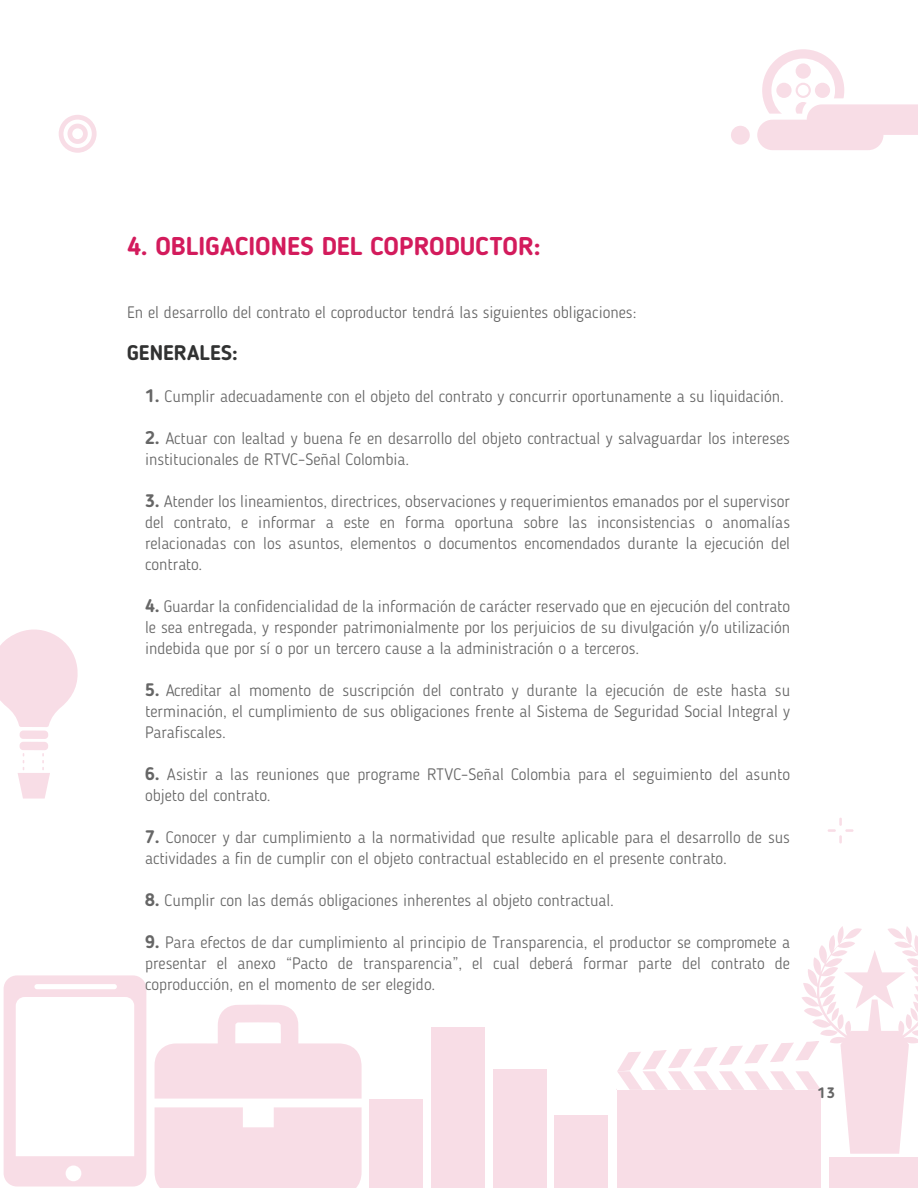
<style>
.page{position:relative;width:918px;height:1188px;background:#fff}
.page>*{position:absolute;margin:0;border:0;box-sizing:border-box;transform-origin:0 0}
.t1{font:700 25.5px "Blogger Sans";color:#d31b5c}
.t2{font:700 21px "Blogger Sans";color:#313232}
.t3{font:300 16.5px/21px "Blogger Sans";color:#666;text-align:justify}
.t4{font:700 15px "Blogger Sans";color:#666}
.s1{font-weight:700;font-size:18px}
</style>
<div class="page">
<div style="left:731px;top:126px;width:19px;height:19px;background:#f8dde6;border-radius:50%"></div>
<svg style="left:0;top:629px;width:78px;height:170px"></svg>
<div style="left:155px;top:1107px;width:207px;height:81px;background:#f8dde6"></div>
<svg style="left:155px;top:1005px;width:207px;height:94px"></svg>
<svg style="left:59px;top:115px;width:38px;height:38px"></svg>
<svg style="left:828px;top:818px;width:26px;height:26px"></svg>
<div style="left:617px;top:1090px;width:204px;height:98px;background:#f8dde6"></div>
<div style="left:431px;top:1027px;width:54px;height:161px;background:#f8dde6"></div>
<div style="left:493px;top:1070px;width:53px;height:118px;background:#f8dde6"></div>
<div style="left:370px;top:1099px;width:53px;height:89px;background:#f8dde6"></div>
<div style="left:554px;top:1115px;width:54px;height:73px;background:#f8dde6"></div>
<svg style="left:757px;top:49px;width:161px;height:101px"></svg>
<svg style="left:4px;top:975px;width:142px;height:212px"></svg>
<div style="left:829px;top:1157px;width:89px;height:31px;background:#f8dde6"></div>
<svg style="left:617px;top:926px;width:301px;height:228px"></svg>
<h1 class="t1" style="left:127px;top:230px;width:415px">4. OBLIGACIONES DEL COPRODUCTOR:</h1>
<p class="t3" style="left:127px;top:302px;width:511px">En el desarrollo del contrato el coproductor tendrá las siguientes obligaciones:</p>
<p class="t2" style="left:127px;top:340px;width:112px">GENERALES:</p>
<p class="t3" style="left:145px;top:386px;width:640px"><span class="s1">1.</span> Cumplir adecuadamente con el objeto del contrato y concurrir oportunamente a su liquidación.</p>
<p class="t3" style="left:145px;top:428px;width:646px"><span class="s1">2.</span> Actuar con lealtad y buena fe en desarrollo del objeto contractual y salvaguardar los intereses institucionales de RTVC–Señal Colombia.</p>
<p class="t3" style="left:145px;top:491px;width:646px"><span class="s1">3.</span> Atender los lineamientos, directrices, observaciones y requerimientos emanados por el supervisor del contrato, e informar a este en forma oportuna sobre las inconsistencias o anomalías relacionadas con los asuntos, elementos o documentos encomendados durante la ejecución del contrato.</p>
<p class="t3" style="left:145px;top:596px;width:646px"><span class="s1">4.</span> Guardar la confidencialidad de la información de carácter reservado que en ejecución del contrato le sea entregada, y responder patrimonialmente por los perjuicios de su divulgación y/o utilización indebida que por sí o por un tercero cause a la administración o a terceros.</p>
<p class="t3" style="left:145px;top:680px;width:646px"><span class="s1">5.</span> Acreditar al momento de suscripción del contrato y durante la ejecución de este hasta su terminación, el cumplimiento de sus obligaciones frente al Sistema de Seguridad Social Integral y Parafiscales.</p>
<p class="t3" style="left:145px;top:764px;width:646px"><span class="s1">6.</span> Asistir a las reuniones que programe RTVC–Señal Colombia para el seguimiento del asunto objeto del contrato.</p>
<p class="t3" style="left:145px;top:827px;width:646px"><span class="s1">7.</span> Conocer y dar cumplimiento a la normatividad que resulte aplicable para el desarrollo de sus actividades a fin de cumplir con el objeto contractual establecido en el presente contrato.</p>
<p class="t3" style="left:145px;top:890px;width:470px"><span class="s1">8.</span> Cumplir con las demás obligaciones inherentes al objeto contractual.</p>
<p class="t3" style="left:145px;top:932px;width:646px"><span class="s1">9.</span> Para efectos de dar cumplimiento al principio de Transparencia, el productor se compromete a presentar el anexo “Pacto de transparencia”, el cual deberá formar parte del contrato de coproducción, en el momento de ser elegido.</p>
<p class="t4" style="left:818px;top:1084px;width:19px">13</p>
</div>
